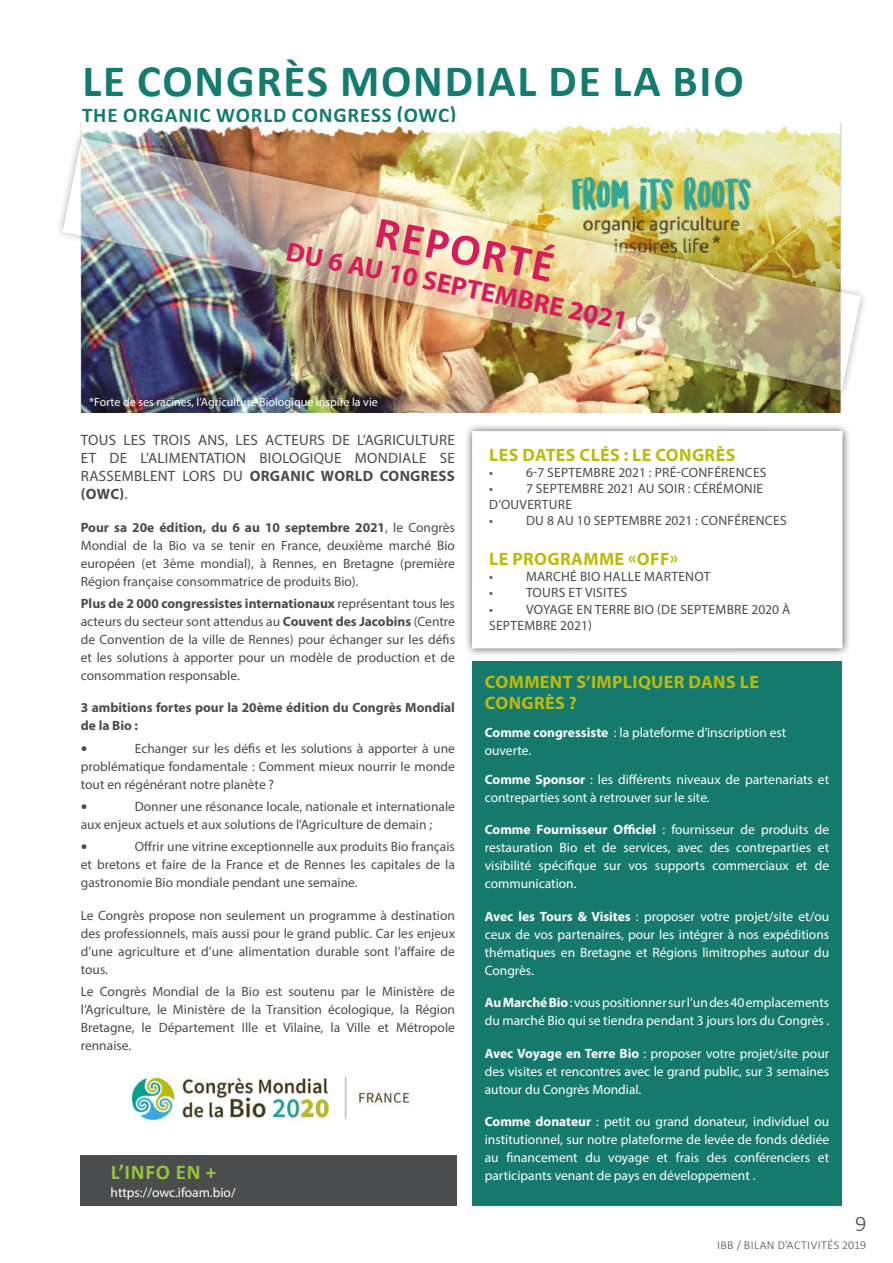
<style>
.page{position:relative;width:893px;height:1263px;background:#fff}
.page>*{position:absolute;margin:0;border:0;box-sizing:border-box;transform-origin:0 0}
.t1{font:700 45px "Calibri";letter-spacing:.04em;color:#137c6f}
.t2{font:700 45px "Calibri";color:#d91a5b}
.t3{font:700 27px "Myriad Pro";color:#d91a5b}
.t4{font:300 22.5px "Calibri";color:#484c4e}
.t5{font:700 21px "Calibri";letter-spacing:.04em;color:#137c6f}
.t6{font:700 21px "Calibri";letter-spacing:.04em;color:#94c63c}
.t7{font:700 18px/21.6px "Myriad Pro";letter-spacing:.02em;color:#bbbb0f}
.t8{font:15px/18px "Myriad Pro";letter-spacing:.02em;color:#484c4e;text-align:justify}
.t9{font:13.5px/18px "Myriad Pro";color:#484c4e;text-align:justify}
.t10{font:13.5px/18px "Myriad Pro";color:#fff;text-align:justify}
.t11{font:13.5px/16.2px "Myriad Pro";letter-spacing:.02em;color:#484c4e}
.t12{font:700 13.5px/18px "Myriad Pro";color:#484c4e}
.t13{font:700 13.5px "Calibri";color:#484c4e}
.t14{font:12px "Myriad Pro";color:#fff}
.t15{font:300 12px "Calibri";letter-spacing:.04em;color:#484c4e}
.s1{font-weight:700}
</style>
<div class="page">
<div style="left:81px;top:1155px;width:376px;height:50px;background:#4b4c4d"></div>
<div style="left:472px;top:661px;width:370px;height:545px;background:#157a6c"></div>
<img style="left:81px;top:122px;width:761px;height:290px">
<div style="left:464px;top:423px;width:387px;height:234px;background:#231f20;opacity:.75"></div>
<div style="left:472px;top:431px;width:371px;height:217px;background:#fff"></div>
<img style="left:131px;top:1076px;width:279px;height:48px">
<div style="left:55px;top:130px;width:814px;height:268px;background:#231f20;opacity:.75"></div>
<img style="left:63px;top:138px;width:798px;height:253px">
<p class="t1" style="left:83px;top:50px;width:663px">LE CONGRÈS MONDIAL DE LA BIO</p>
<p class="t5" style="left:82px;top:100px;width:376px">THE ORGANIC WORLD CONGRESS (OWC)</p>
<p class="t2" style="left:382px;top:201px;width:183px;rotate:11deg">REPORTÉ</p>
<p class="t3" style="left:289px;top:238px;width:350px;rotate:11deg">DU 6 AU 10 SEPTEMBRE 2021</p>
<p class="t14" style="left:89px;top:394px;width:290px">*Forte de ses racines, l’Agriculture Biologique inspire la vie</p>
<p class="t8" style="left:81px;top:431px;width:375px">TOUS LES TROIS ANS, LES ACTEURS DE L’AGRICULTURE ET DE L’ALIMENTATION BIOLOGIQUE MONDIALE SE RASSEMBLENT LORS DU <span class="s1">ORGANIC WORLD CONGRESS (OWC)</span>.</p>
<p class="t9" style="left:81px;top:518px;width:376px"><span class="s1">Pour sa 20e édition, du 6 au 10 septembre 2021</span>, le Congrès Mondial de la Bio va se tenir en France, deuxième marché Bio européen (et 3ème mondial), à Rennes, en Bretagne (première Région française consommatrice de produits Bio).</p>
<p class="t9" style="left:81px;top:594px;width:376px"><span class="s1">Plus de 2 000 congressistes internationaux</span> représentant tous les acteurs du secteur sont attendus au <span class="s1">Couvent des Jacobins</span> (Centre de Convention de la ville de Rennes) pour échanger sur les défis et les solutions à apporter pour un modèle de production et de consommation responsable.</p>
<p class="t12" style="left:81px;top:699px;width:376px">3 ambitions fortes pour la 20ème édition du Congrès Mondial de la Bio :</p>
<p class="t13" style="left:81px;top:738px;width:8px">•</p>
<p class="t9" style="left:81px;top:739px;width:376px;text-indent:54px">Echanger sur les défis et les solutions à apporter à une problématique fondamentale : Comment mieux nourrir le monde tout en régénérant notre planète ?</p>
<p class="t13" style="left:81px;top:797px;width:8px">•</p>
<p class="t9" style="left:81px;top:797px;width:376px;text-indent:54px">Donner une résonance locale, nationale et internationale aux enjeux actuels et aux solutions de l’Agriculture de demain ;</p>
<p class="t13" style="left:81px;top:837px;width:8px">•</p>
<p class="t9" style="left:81px;top:837px;width:376px;text-indent:54px">Offrir une vitrine exceptionnelle aux produits Bio français et bretons et faire de la France et de Rennes les capitales de la gastronomie Bio mondiale pendant une semaine.</p>
<p class="t9" style="left:81px;top:906px;width:376px">Le Congrès propose non seulement un programme à destination des professionnels, mais aussi pour le grand public. Car les enjeux d’une agriculture et d’une alimentation durable sont l’affaire de tous.</p>
<p class="t9" style="left:81px;top:982px;width:376px">Le Congrès Mondial de la Bio est soutenu par le Ministère de l’Agriculture, le Ministère de la Transition écologique, la Région Bretagne, le Département Ille et Vilaine, la Ville et Métropole rennaise.</p>
<p class="t6" style="left:111px;top:1157px;width:107px">L’INFO EN +</p>
<p class="t10" style="left:111px;top:1183px;width:127px">https://owc.ifoam.bio/</p>
<p class="t7" style="left:489px;top:444px;width:248px">LES DATES CLÉS : LE CONGRÈS</p>
<p class="t9" style="left:489px;top:463px;width:5px">•</p>
<p class="t11" style="left:526px;top:464px;width:242px">6-7 SEPTEMBRE 2021 : PRÉ-CONFÉRENCES</p>
<p class="t9" style="left:489px;top:479px;width:5px">•</p>
<p class="t11" style="left:489px;top:480px;width:276px;text-indent:37px">7 SEPTEMBRE 2021 AU SOIR : CÉRÉMONIE<br>D’OUVERTURE</p>
<p class="t9" style="left:489px;top:512px;width:5px">•</p>
<p class="t11" style="left:526px;top:513px;width:262px">DU 8 AU 10 SEPTEMBRE 2021 : CONFÉRENCES</p>
<p class="t7" style="left:489px;top:548px;width:191px">LE PROGRAMME «OFF»</p>
<p class="t9" style="left:489px;top:567px;width:5px">•</p>
<p class="t11" style="left:526px;top:568px;width:186px">MARCHÉ BIO HALLE MARTENOT</p>
<p class="t9" style="left:489px;top:584px;width:5px">•</p>
<p class="t11" style="left:526px;top:585px;width:103px">TOURS ET VISITES</p>
<p class="t9" style="left:489px;top:600px;width:5px">•</p>
<p class="t11" style="left:489px;top:601px;width:303px;text-indent:37px">VOYAGE EN TERRE BIO (DE SEPTEMBRE 2020 À<br>SEPTEMBRE 2021)</p>
<p class="t7" style="left:485px;top:671px;width:276px">COMMENT S’IMPLIQUER DANS LE<br>CONGRÈS ?</p>
<p class="t10" style="left:485px;top:724px;width:303px"><span class="s1">Comme congressiste</span> : la plateforme d’inscription est ouverte.</p>
<p class="t10" style="left:485px;top:770px;width:346px"><span class="s1">Comme Sponsor</span> : les différents niveaux de partenariats et contreparties sont à retrouver sur le site.</p>
<p class="t10" style="left:485px;top:820px;width:346px"><span class="s1">Comme Fournisseur Officiel</span> : fournisseur de produits de restauration Bio et de services, avec des contreparties et visibilité spécifique sur vos supports commerciaux et de communication.</p>
<p class="t10" style="left:485px;top:907px;width:346px"><span class="s1">Avec les Tours &amp; Visites</span> : proposer votre projet/site et/ou ceux de vos partenaires, pour les intégrer à nos expéditions thématiques en Bretagne et Régions limitrophes autour du Congrès.</p>
<p class="t10" style="left:485px;top:993px;width:346px"><span class="s1">Au Marché Bio</span> : vous positionner sur l’un des 40 emplacements du marché Bio qui se tiendra pendant 3 jours lors du Congrès .</p>
<p class="t10" style="left:485px;top:1044px;width:346px"><span class="s1">Avec Voyage en Terre Bio</span> : proposer votre projet/site pour des visites et rencontres avec le grand public, sur 3 semaines autour du Congrès Mondial.</p>
<p class="t10" style="left:485px;top:1112px;width:346px"><span class="s1">Comme donateur</span> : petit ou grand donateur, individuel ou institutionnel, sur notre plateforme de levée de fonds dédiée au financement du voyage et frais des conférenciers et participants venant de pays en développement .</p>
<h3 class="t4" style="left:855px;top:1210px;width:13px">9</h3>
<p class="t15" style="left:717px;top:1237px;width:151px">IBB / BILAN D’ACTIVITÉS 2019</p>
</div>
